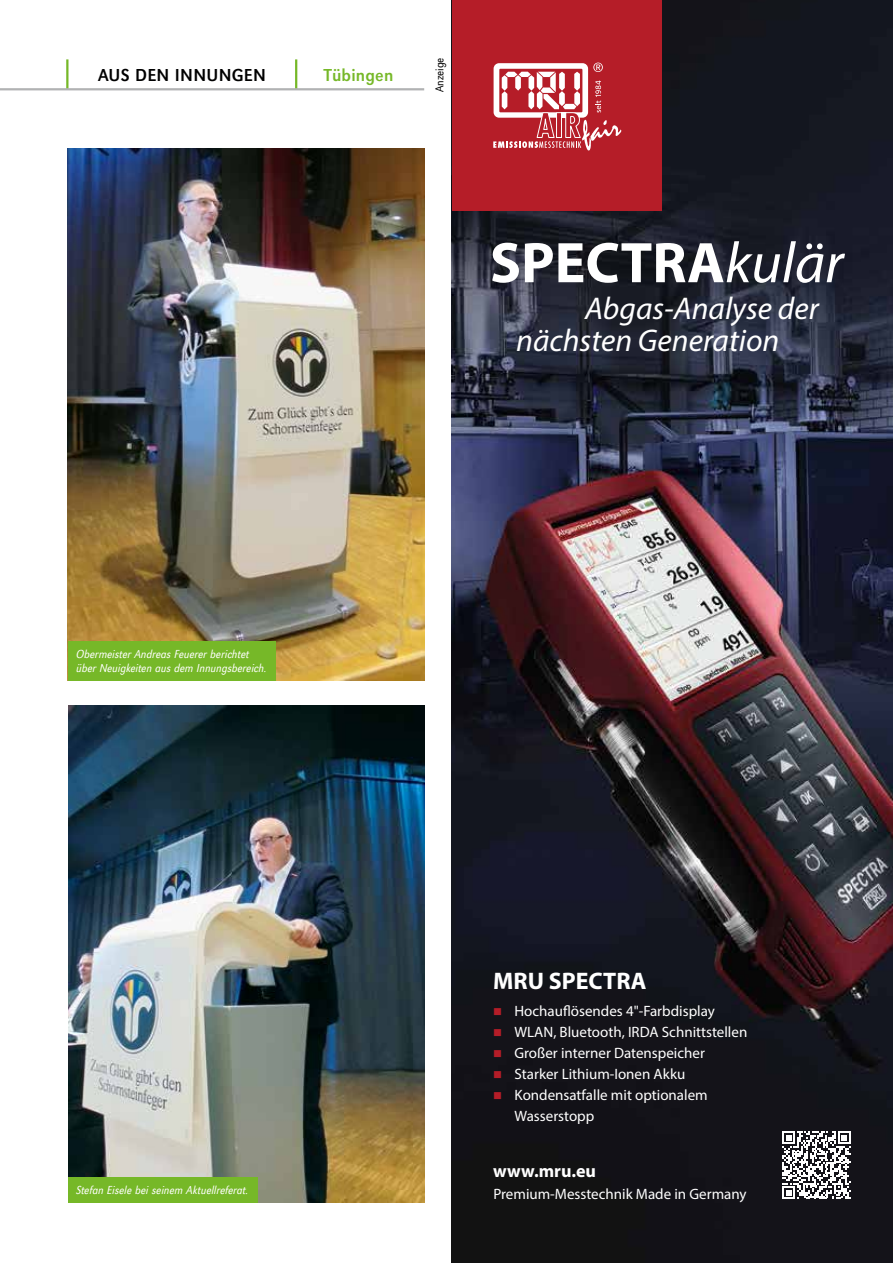
<style>
.page{position:relative;width:893px;height:1263px;background:#fff}
.page>*{position:absolute;margin:0;border:0;box-sizing:border-box;transform-origin:0 0}
.t1{font:700 57.75px "Myriad Pro";color:#fff}
.t2{font:italic 31.5px/31.5px "Myriad Pro";color:#fff}
.t3{font:700 24px "Myriad Pro";color:#fff}
.t4{font:condensed 18px "EXPERTEURW Grot T";letter-spacing:.015em;color:#000}
.t5{font:700 18px "Myriad Pro";color:#fff}
.t6{font:condensed 18px "EXPERTEURW Grot T";letter-spacing:.01em;color:#76b828}
.t7{font:15px/21px "Myriad Pro";color:#fff}
.t8{font:12px/14.2px "EXPERTEURW Grot T Extracond L Ital";color:#fff}
.t9{font:300 12px "EXPERTEURW Grot T Extracond";color:#000}
.s1{font-weight:400;font-style:italic}
.s2{color:#b51d28}
</style>
<div class="page">
<hr style="left:295px;top:59px;width:2px;height:31px;background:#76b828">
<hr style="left:66px;top:59px;width:2px;height:30px;background:#76b828">
<hr style="left:0;top:88px;width:424px;height:2px;background:#b1b2b3">
<img style="left:452px;top:0;width:441px;height:1263px">
<div style="left:452px;top:0;width:209px;height:211px;background:#b51d28"></div>
<svg style="left:493px;top:63px;width:128px;height:87px"></svg>
<svg style="left:782px;top:1131px;width:68px;height:68px"></svg>
<img style="left:68px;top:149px;width:356px;height:531px">
<div style="left:68px;top:641px;width:207px;height:39px;background:#76b828"></div>
<img style="left:68px;top:706px;width:356px;height:496px">
<div style="left:68px;top:1177px;width:189px;height:25px;background:#76b828"></div>
<p class="t4" style="left:98px;top:65px;width:170px">AUS DEN INNUNGEN</p>
<p class="t6" style="left:324px;top:65px;width:71px">Tübingen</p>
<p class="t9" style="left:433px;top:92px;width:36px;rotate:-90deg">Anzeige</p>
<h1 class="t1" style="left:490px;top:225px;width:355px">SPECTRA<span class="s1">kulär</span></h1>
<h2 class="t2" style="left:516px;top:292px;width:304px;text-indent:69px">Abgas-Analyse der nächsten Generation</h2>
<p class="t8" style="left:77px;top:646px;width:192px">Obermeister Andreas Feuerer berichtet über Neuigkeiten aus dem Innungsbereich.</p>
<p class="t8" style="left:77px;top:1183px;width:174px">Stefan Eisele bei seinem Aktuellreferat.</p>
<h3 class="t3" style="left:493px;top:965px;width:155px">MRU SPECTRA</h3>
<p class="t7" style="left:493px;top:1000px;width:223px"><span class="s2">■</span> Hochauflösendes 4"-Farbdisplay</p>
<p class="t7" style="left:493px;top:1021px;width:256px"><span class="s2">■</span> WLAN, Bluetooth, IRDA Schnittstellen</p>
<p class="t7" style="left:493px;top:1042px;width:213px"><span class="s2">■</span> Großer interner Datenspeicher</p>
<p class="t7" style="left:493px;top:1063px;width:194px"><span class="s2">■</span> Starker Lithium-Ionen Akku</p>
<p class="t7" style="left:514px;top:1084px;width:195px;text-indent:-21px"><span class="s2">■</span> Kondensatfalle mit optionalem<br>Wasserstopp</p>
<p class="t5" style="left:493px;top:1159px;width:104px">www.mru.eu</p>
<p class="t7" style="left:493px;top:1183px;width:255px">Premium-Messtechnik Made in Germany</p>
</div>
